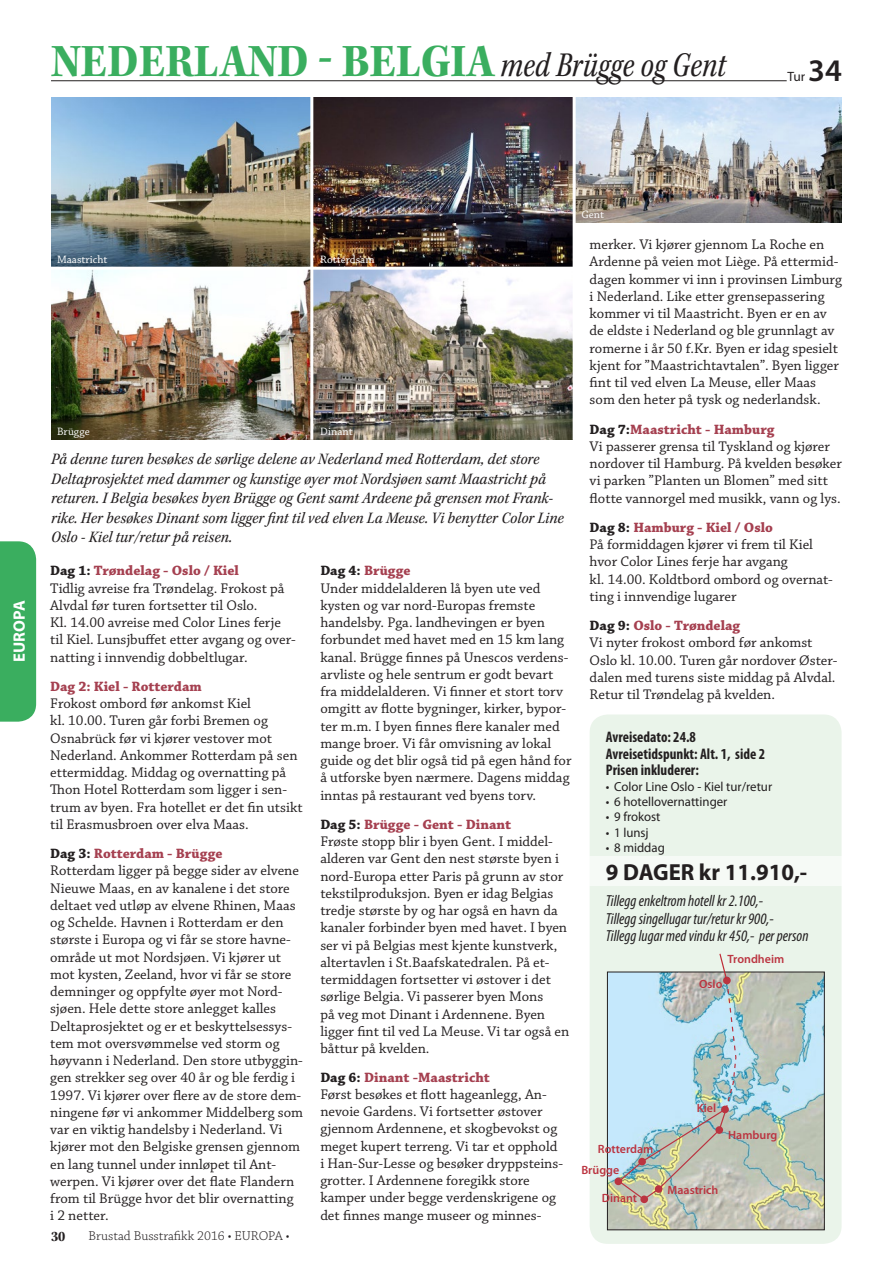
<style>
.page{position:relative;width:893px;height:1263px;background:#fff}
.page>*{position:absolute;margin:0;border:0;box-sizing:border-box;transform-origin:0 0}
.t1{font:48px "Kepler Std Bold Scn";color:#3aae5f}
.t2{font:36px "Kepler Std Scn It";color:#231f20;scale:.85 1}
.t3{font:600 31.5px "Myriad Pro";color:#231f20}
.t4{font:700 23.4px "Myriad Pro";color:#231f20}
.t5{font:16.5px/19.5px "Kepler Std Scn It";color:#231f20}
.t6{font:700 16.5px "Myriad Pro";color:#fff}
.t7{font:italic condensed 16.05px/17.5px "Myriad Pro";color:#231f20}
.t8{font:700 condensed 15.3px/16.8px "Myriad Pro";color:#231f20}
.t9{font:15px "Kepler Std Bold Scn";color:#231f20}
.t10{font:14.7px/17.2px "Chaparral Pro";color:#231f20}
.t11{font:700 14.25px "Chaparral Pro";color:#a54050}
.t12{font:300 13.5px "Chaparral Pro";color:#231f20}
.t13{font:13.5px "Myriad Pro";color:#231f20}
.t14{font:13.05px "Myriad Pro";color:#231f20}
.t15{font:600 12px/21.8px "Myriad Pro";color:#bb3440}
.t16{font:11.25px "Chaparral Pro";color:#fff}
.s1{color:#231f20}
</style>
<div class="page">
<div style="left:0;top:541px;width:36px;height:181px;background:#3aae5f"></div>
<div style="left:590px;top:714px;width:252px;height:530px;background:#eaf4ea;border-radius:18px"></div>
<img style="left:51px;top:98px;width:522px;height:342px">
<img style="left:576px;top:98px;width:266px;height:124px">
<hr style="left:51px;top:80px;width:736px;height:1px;background:#231f20">
<div style="left:590px;top:856px;width:255px;height:29px;background:#f6faf6"></div>
<img style="left:609px;top:974px;width:213px;height:254px">
<div style="left:607px;top:972px;width:217px;height:258px;border:1px solid #231f20"></div>
<svg style="left:614px;top:1177px;width:8px;height:8px"></svg>
<img style="left:617px;top:953px;width:120px;height:248px">
<hr style="left:310px;top:89px;width:3px;height:351px;background:#fff">
<hr style="left:21px;top:267px;width:553px;height:3px;background:#fff">
<h1 class="t1" style="left:51px;top:34px;width:445px">NEDERLAND - BELGIA</h1>
<h2 class="t2" style="left:500px;top:45px;width:267px">med Brügge og Gent</h2>
<p class="t13" style="left:787px;top:68px;width:19px">Tur</p>
<h3 class="t3" style="left:808px;top:50px;width:35px">34</h3>
<p class="t6" style="left:9px;top:662px;width:63px;rotate:-90deg">EUROPA</p>
<p class="t16" style="left:57px;top:253px;width:52px">Maastricht</p>
<p class="t16" style="left:320px;top:253px;width:56px">Rotterdsam</p>
<p class="t16" style="left:57px;top:426px;width:34px">Brügge</p>
<p class="t16" style="left:320px;top:426px;width:34px">Dinant</p>
<p class="t5" style="left:51px;top:450px;width:514px">På denne turen besøkes de sørlige delene av Nederland med Rotterdam, det store Deltaprosjektet med dammer og kunstige øyer mot Nordsjøen samt Maastricht på returen. I Belgia besøkes byen Brügge og Gent samt Ardeene på grensen mot Frank&shy;rike. Her besøkes Dinant som ligger fint til ved elven La Meuse. Vi benytter Color Line Oslo - Kiel tur/retur på reisen.</p>
<p class="t11" style="left:50px;top:562px;width:190px"><span class="s1">Dag 1:</span> Trøndelag - Oslo / Kiel</p>
<p class="t10" style="left:50px;top:580px;width:247px">Tidlig avreise fra Trøndelag. Frokost på Alvdal før turen fortsetter til Oslo.<br>Kl. 14.00 avreise med Color Lines ferje til Kiel. Lunsjbuffet etter avgang og over&shy;natting i innvendig dobbeltlugar.</p>
<p class="t11" style="left:50px;top:678px;width:153px">Dag 2: Kiel - Rotterdam</p>
<p class="t10" style="left:50px;top:695px;width:254px">Frokost ombord før ankomst Kiel<br>kl. 10.00. Turen går forbi Bremen og Osnabrück før vi kjører vestover mot Nederland. Ankommer Rotterdam på sen ettermiddag. Middag og overnatting på Thon Hotel Rotterdam som ligger i sen&shy;trum av byen. Fra hotellet er det fin utsikt til Erasmusbroen over elva Maas.</p>
<p class="t11" style="left:50px;top:845px;width:174px"><span class="s1">Dag 3:</span> Rotterdam - Brügge</p>
<p class="t10" style="left:50px;top:863px;width:254px">Rotterdam ligger på begge sider av elvene Nieuwe Maas, en av kanalene i det store deltaet ved utløp av elvene Rhinen, Maas og Schelde. Havnen i Rotterdam er den største i Europa og vi får se store havne&shy;område ut mot Nordsjøen. Vi kjører ut mot kysten, Zeeland, hvor vi får se store demninger og oppfylte øyer mot Nord&shy;sjøen. Hele dette store anlegget kalles Deltaprosjektet og er et beskyttelsessys&shy;tem mot oversvømmelse ved storm og høyvann i Nederland. Den store utbyggin&shy;gen strekker seg over 40 år og ble ferdig i 1997. Vi kjører over flere av de store dem&shy;ningene før vi ankommer Middelberg som var en viktig handelsby i Nederland. Vi kjører mot den Belgiske grensen gjennom en lang tunnel under innløpet til Ant&shy;werpen. Vi kjører over det flate Flandern from til Brügge hvor det blir overnatting<br>i 2 netter.</p>
<p class="t11" style="left:320px;top:562px;width:92px"><span class="s1">Dag 4:</span> Brügge</p>
<p class="t10" style="left:320px;top:580px;width:253px">Under middelalderen lå byen ute ved kysten og var nord-Europas fremste handelsby. Pga. landhevingen er byen forbundet med havet med en 15 km lang kanal. Brügge finnes på Unescos verdens&shy;arvliste og hele sentrum er godt bevart fra middelalderen. Vi finner et stort torv omgitt av flotte bygninger, kirker, bypor&shy;ter m.m. I byen finnes flere kanaler med mange broer. Vi får omvisning av lokal guide og det blir også tid på egen hånd for å utforske byen nærmere. Dagens middag inntas på restaurant ved byens torv.</p>
<p class="t11" style="left:320px;top:816px;width:192px"><span class="s1">Dag 5:</span> Brügge - Gent - Dinant</p>
<p class="t10" style="left:320px;top:833px;width:251px">Frøste stopp blir i byen Gent. I middel&shy;alderen var Gent den nest største byen i nord-Europa etter Paris på grunn av stor tekstilproduksjon. Byen er idag Belgias tredje største by og har også en havn da kanaler forbinder byen med havet. I byen ser vi på Belgias mest kjente kunstverk, altertavlen i St.Baafskatedralen. På et&shy;termiddagen fortsetter vi østover i det sørlige Belgia. Vi passerer byen Mons<br>på veg mot Dinant i Ardennene. Byen ligger fint til ved La Meuse. Vi tar også en båttur på kvelden.</p>
<p class="t11" style="left:320px;top:1069px;width:171px"><span class="s1">Dag 6:</span> Dinant -Maastricht</p>
<p class="t10" style="left:320px;top:1086px;width:244px">Først besøkes et flott hageanlegg, An&shy;nevoie Gardens. Vi fortsetter østover gjennom Ardennene, et skogbevokst og meget kupert terreng. Vi tar et opphold i Han-Sur-Lesse og besøker dryppsteins&shy;grotter. I Ardennene foregikk store kamper under begge verdenskrigene og det finnes mange museer og minnes-</p>
<p class="t9" style="left:51px;top:1227px;width:16px">30</p>
<p class="t12" style="left:89px;top:1228px;width:202px">Brustad Busstrafikk 2016 • EUROPA •</p>
<p class="t16" style="left:581px;top:208px;width:24px">Gent</p>
<p class="t10" style="left:590px;top:236px;width:254px">merker. Vi kjører gjennom La Roche en Ardenne på veien mot Liège. På ettermid&shy;dagen kommer vi inn i provinsen Limburg i Nederland. Like etter grensepassering kommer vi til Maastricht. Byen er en av de eldste i Nederland og ble grunnlagt av romerne i år 50 f.Kr. Byen er idag spesielt kjent for ”Maastrichtavtalen”. Byen ligger fint til ved elven La Meuse, eller Maas som den heter på tysk og nederlandsk.</p>
<p class="t11" style="left:590px;top:421px;width:186px"><span class="s1">Dag 7:</span>Maastricht - Hamburg</p>
<p class="t10" style="left:590px;top:438px;width:254px">Vi passerer grensa til Tyskland og kjører nordover til Hamburg. På kvelden besøker vi parken ”Planten un Blomen” med sitt flotte vannorgel med musikk, vann og lys.</p>
<p class="t11" style="left:590px;top:519px;width:185px"><span class="s1">Dag 8:</span> Hamburg - Kiel / Oslo</p>
<p class="t10" style="left:590px;top:536px;width:245px">På formiddagen kjører vi frem til Kiel hvor Color Lines ferje har avgang<br>kl. 14.00. Koldtbord ombord og overnat&shy;ting i innvendige lugarer</p>
<p class="t11" style="left:590px;top:617px;width:152px"><span class="s1">Dag 9:</span> Oslo - Trøndelag</p>
<p class="t10" style="left:590px;top:635px;width:249px">Vi nyter frokost ombord før ankomst Oslo kl. 10.00. Turen går nordover Øster&shy;dalen med turens siste middag på Alvdal.<br>Retur til Trøndelag på kvelden.</p>
<p class="t8" style="left:606px;top:728px;width:161px">Avreisedato: 24.8<br>Avreisetidspunkt: Alt. 1, side 2<br>Prisen inkluderer:</p>
<p class="t14" style="left:606px;top:778px;width:168px">• Color Line Oslo - Kiel tur/retur</p>
<p class="t14" style="left:606px;top:793px;width:123px">• 6 hotellovernattinger</p>
<p class="t14" style="left:606px;top:809px;width:56px">• 9 frokost</p>
<p class="t14" style="left:606px;top:824px;width:44px">• 1 lunsj</p>
<p class="t14" style="left:606px;top:839px;width:60px">• 8 middag</p>
<h3 class="t4" style="left:606px;top:857px;width:203px">9 DAGER kr 11.910,-</h3>
<p class="t7" style="left:606px;top:892px;width:204px">Tillegg enkeltrom hotell kr 2.100,-<br>Tillegg singellugar tur/retur kr 900,-<br>Tillegg lugar med vindu kr 450,- per person</p>
<p class="t15" style="left:727px;top:947px;width:58px">Trondheim</p>
<p class="t15" style="left:699px;top:972px;width:25px">Oslo</p>
<p class="t15" style="left:581px;top:1137px;width:74px;text-indent:17px">Rotterdam<br>Brügge</p>
<p class="t15" style="left:602px;top:1187px;width:37px">Dinant</p>
<p class="t15" style="left:697px;top:1097px;width:21px">Kiel</p>
<p class="t15" style="left:728px;top:1124px;width:51px">Hamburg</p>
<p class="t15" style="left:667px;top:1179px;width:52px">Maastrich</p>
</div>
